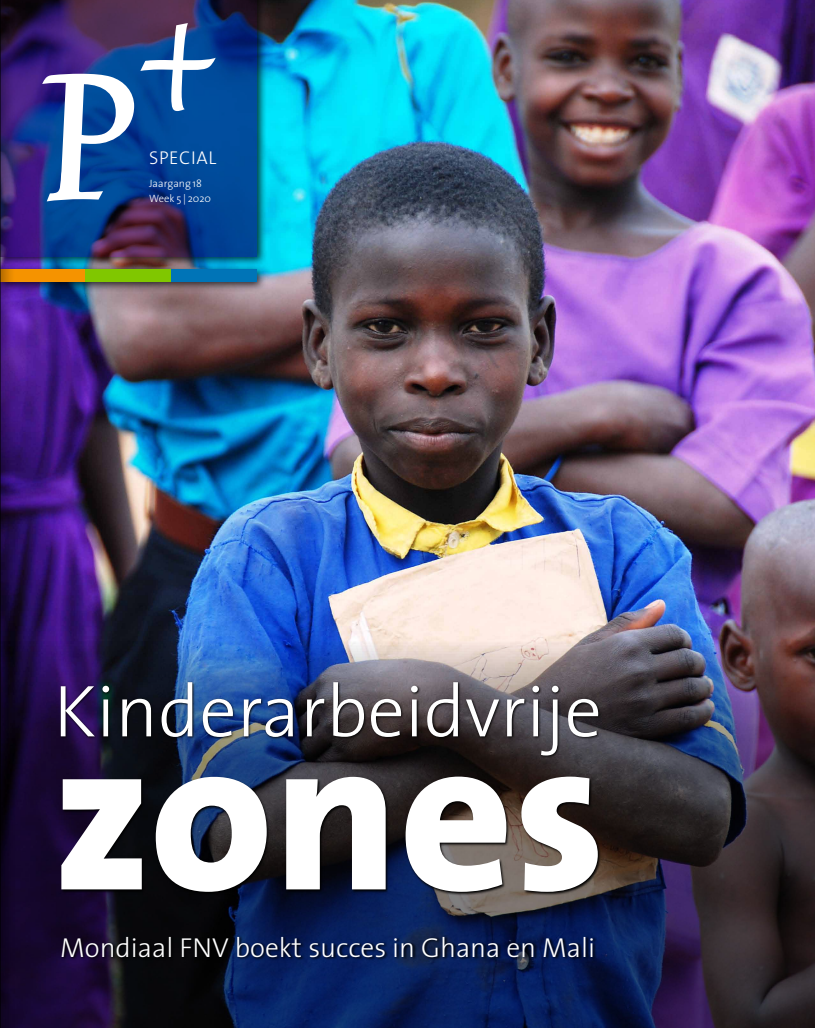
<style>
.page{position:relative;width:815px;height:1028px;background:#fff}
.page>*{position:absolute;margin:0;border:0;box-sizing:border-box;transform-origin:0 0}
.t1{font:227.12px "Trinite No 1 Med Ita";color:#fff}
.t2{font:800 221.5px "The Sans";color:#fff}
.t3{font:300 74.12px "The Sans";color:#fff}
.t4{font:300 27.5px "The Sans";color:#fff}
.t5{font:300 18.62px "The Sans";letter-spacing:.03em;color:#fff}
.t6{font:300 10.62px/15px "The Sans";color:#fff}
</style>
<div class="page">
<img style="left:14px;top:0;width:801px;height:641px">
<div style="left:0;top:0;width:267px;height:267px;background:#000;opacity:.75"></div>
<svg style="left:14px;top:0;width:243px;height:257px"></svg>
<div style="left:0;top:264px;width:267px;height:28px;background:#000;opacity:.75"></div>
<div style="left:0;top:269px;width:86px;height:13px;background:#f59300"></div>
<div style="left:86px;top:269px;width:85px;height:13px;background:#80c700"></div>
<div style="left:171px;top:269px;width:86px;height:13px;background:#0074b7"></div>
<img style="left:14px;top:641px;width:801px;height:387px">
<svg style="left:61px;top:935px;width:535px;height:25px"></svg>
<img style="left:60px;top:681px;width:542px;height:78px">
<svg style="left:60px;top:775px;width:542px;height:120px;fill:#010101"></svg>
<svg style="left:9px;top:0;width:5px;height:1028px"></svg>
<div style="left:0;top:0;width:9px;height:1028px;background:#000;opacity:.75"></div>
<hr style="left:0;top:0;width:1px;height:1028px;background:#000">
<h1 class="t1" style="left:42px;top:33px;width:175px">P<sup>+</sup></h1>
<p class="t5" style="left:149px;top:142px;width:65px">special</p>
<p class="t6" style="left:149px;top:175px;width:63px">Jaargang 18<br>Week 5 | 2020</p>
<h3 class="t3" style="left:54px;top:650px;width:550px">Kinderarbeidvrije</h3>
<h2 class="t2" style="left:52px;top:627px;width:555px">zones</h2>
<p class="t4" style="left:60px;top:924px;width:536px">Mondiaal FNV boekt succes in Ghana en Mali</p>
</div>
